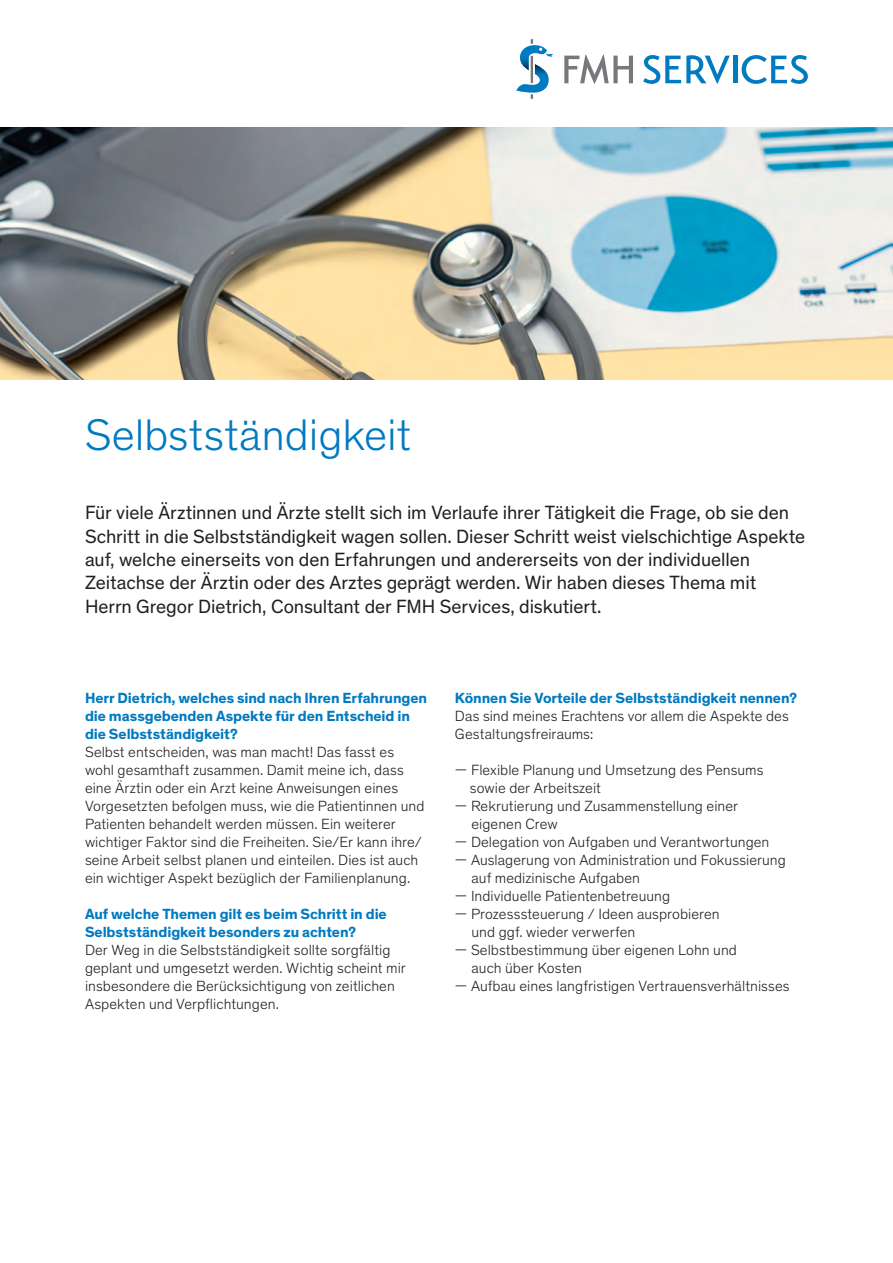
<style>
.page{position:relative;width:893px;height:1263px;background:#fff}
.page>*{position:absolute;margin:0;border:0;box-sizing:border-box;transform-origin:0 0}
.t1{font:300 45px "Theinhardt";color:#007ac0}
.t2{font:19.5px/23.4px "Theinhardt";letter-spacing:-.005em;color:#231f20}
.t3{font:300 15px/18px "Theinhardt";letter-spacing:.005em;color:#231f20}
.t4{font:700 15px/18px "Theinhardt";letter-spacing:-.005em;color:#007ac0}
</style>
<div class="page">
<img style="left:0;top:127px;width:893px;height:252px">
<svg style="left:643px;top:55px;width:87px;height:29px"></svg>
<hr style="left:733px;top:56px;width:4px;height:27px;background:#007ac0">
<svg style="left:742px;top:55px;width:66px;height:29px"></svg>
<svg style="left:564px;top:55px;width:69px;height:29px"></svg>
<svg style="left:516px;top:39px;width:37px;height:60px"></svg>
<h1 class="t1" style="left:85px;top:404px;width:328px">Selbstständigkeit</h1>
<p class="t2" style="left:85px;top:500px;width:722px">Für viele Ärztinnen und Ärzte stellt sich im Verlaufe ihrer Tätigkeit die Frage, ob sie den Schritt in die Selbstständigkeit wagen sollen. Dieser Schritt weist vielschichtige Aspekte auf, welche einerseits von den Erfahrungen und andererseits von der individuellen Zeitachse der Ärztin oder des Arztes geprägt werden. Wir haben dieses Thema mit Herrn Gregor Dietrich, Consultant der FMH Services, diskutiert.</p>
<p class="t4" style="left:85px;top:688px;width:344px">Herr Dietrich, welches sind nach Ihren Erfahrungen die massgebenden Aspekte für den Entscheid in die Selbstständigkeit?</p>
<p class="t3" style="left:85px;top:743px;width:341px">Selbst entscheiden, was man macht! Das fasst es wohl gesamthaft zusammen. Damit meine ich, dass eine Ärztin oder ein Arzt keine Anweisungen eines Vorgesetzten befolgen muss, wie die Patientinnen und Patienten behandelt werden müssen. Ein weiterer wichtiger Faktor sind die Freiheiten. Sie/Er kann ihre/ seine Arbeit selbst planen und einteilen. Dies ist auch ein wichtiger Aspekt bezüglich der Familienplanung.</p>
<p class="t4" style="left:85px;top:904px;width:303px">Auf welche Themen gilt es beim Schritt in die<br>Selbstständigkeit besonders zu achten?</p>
<p class="t3" style="left:85px;top:941px;width:322px">Der Weg in die Selbstständigkeit sollte sorgfältig geplant und umgesetzt werden. Wichtig scheint mir insbesondere die Berücksichtigung von zeitlichen Aspekten und Verpflichtungen.</p>
<p class="t4" style="left:455px;top:688px;width:343px">Können Sie Vorteile der Selbstständigkeit nennen?</p>
<p class="t3" style="left:455px;top:707px;width:335px">Das sind meines Erachtens vor allem die Aspekte des<br>Gestaltungsfreiraums:</p>
<p class="t3" style="left:470px;top:761px;width:295px;text-indent:-15px">— Flexible Planung und Umsetzung des Pensums sowie der Arbeitszeit</p>
<p class="t3" style="left:471px;top:797px;width:268px;text-indent:-16px">— Rekrutierung und Zusammenstellung einer eigenen Crew</p>
<p class="t3" style="left:455px;top:833px;width:316px">— Delegation von Aufgaben und Verantwortungen</p>
<p class="t3" style="left:471px;top:851px;width:316px;text-indent:-16px">— Auslagerung von Administration und Fokussierung auf medizinische Aufgaben</p>
<p class="t3" style="left:455px;top:887px;width:217px">— Individuelle Patientenbetreuung</p>
<p class="t3" style="left:471px;top:905px;width:250px;text-indent:-16px">— Prozesssteuerung / Ideen ausprobieren und ggf. wieder verwerfen</p>
<p class="t3" style="left:471px;top:941px;width:267px;text-indent:-16px">— Selbstbestimmung über eigenen Lohn und auch über Kosten</p>
<p class="t3" style="left:455px;top:977px;width:336px">— Aufbau eines langfristigen Vertrauensverhältnisses</p>
</div>
